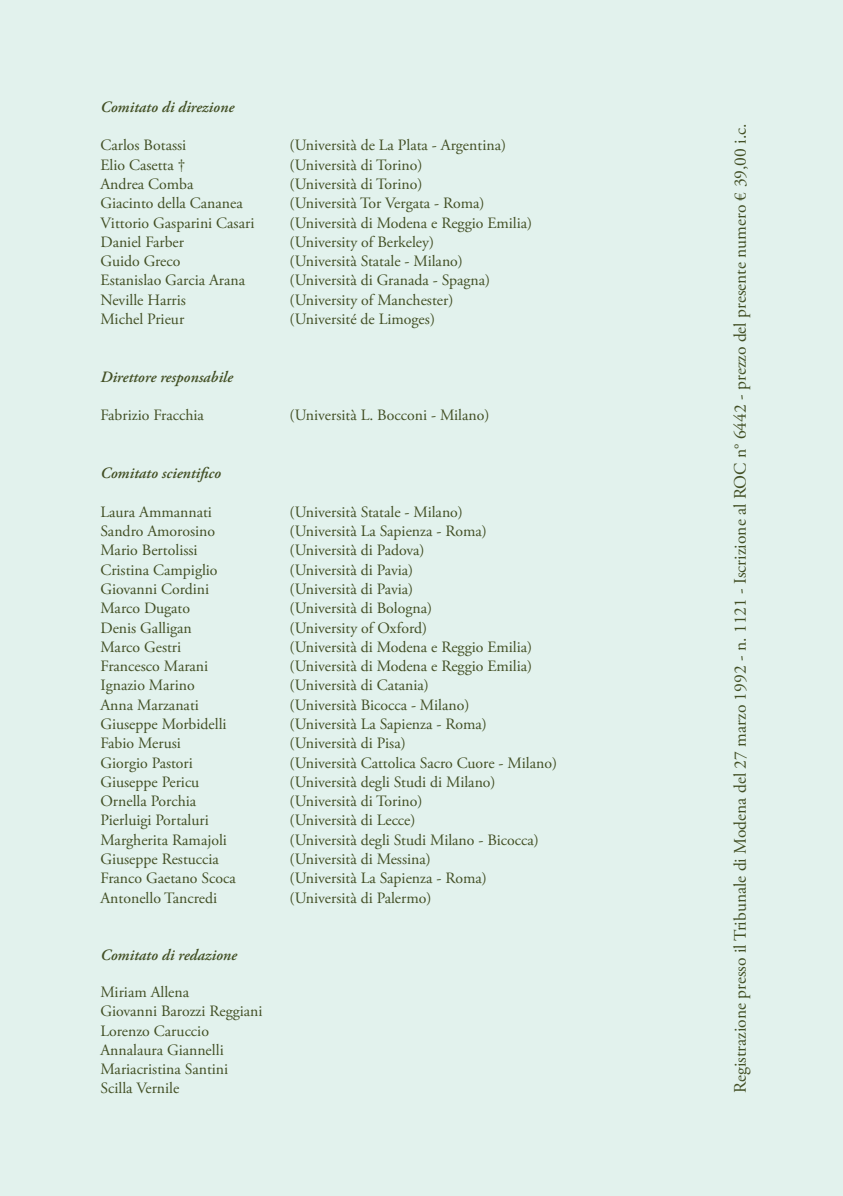
<style>
.page{position:relative;width:843px;height:1196px;background:#fff}
.page>*{position:absolute;margin:0;border:0;box-sizing:border-box;transform-origin:0 0}
.t1{font:17.5px "Adobe Garamond Pro";color:#424f24}
.t2{font:15.75px/19.2px "Adobe Garamond Pro";color:#424f24}
.t3{font:italic 600 15.75px "Adobe Garamond Pro";color:#424f24}
</style>
<div class="page">
<div style="left:0;top:0;width:842px;height:1195px;background:#e2f2ed"></div>
<p class="t3" style="left:100px;top:98px;width:135px">Comitato di direzione</p>
<p class="t2" style="left:100px;top:136px;width:87px">Carlos Botassi</p>
<p class="t2" style="left:289px;top:136px;width:218px">(Università de La Plata - Argentina)</p>
<p class="t2" style="left:100px;top:156px;width:86px">Elio Casetta †</p>
<p class="t2" style="left:289px;top:156px;width:134px">(Università di Torino)</p>
<p class="t2" style="left:100px;top:175px;width:94px">Andrea Comba</p>
<p class="t2" style="left:289px;top:175px;width:134px">(Università di Torino)</p>
<p class="t2" style="left:100px;top:194px;width:144px">Giacinto della Cananea</p>
<p class="t2" style="left:289px;top:194px;width:196px">(Università Tor Vergata - Roma)</p>
<p class="t2" style="left:100px;top:213px;width:155px">Vittorio Gasparini Casari</p>
<p class="t2" style="left:289px;top:213px;width:244px">(Università di Modena e Reggio Emilia)</p>
<p class="t2" style="left:100px;top:233px;width:85px">Daniel Farber</p>
<p class="t2" style="left:289px;top:233px;width:146px">(University of Berkeley)</p>
<p class="t2" style="left:100px;top:252px;width:81px">Guido Greco</p>
<p class="t2" style="left:289px;top:252px;width:175px">(Università Statale - Milano)</p>
<p class="t2" style="left:100px;top:271px;width:146px">Estanislao Garcia Arana</p>
<p class="t2" style="left:289px;top:271px;width:202px">(Università di Granada - Spagna)</p>
<p class="t2" style="left:100px;top:291px;width:87px">Neville Harris</p>
<p class="t2" style="left:289px;top:291px;width:165px">(University of Manchester)</p>
<p class="t2" style="left:100px;top:310px;width:85px">Michel Prieur</p>
<p class="t2" style="left:289px;top:310px;width:147px">(Université de Limoges)</p>
<p class="t3" style="left:100px;top:368px;width:134px">Direttore responsabile</p>
<p class="t2" style="left:100px;top:406px;width:105px">Fabrizio Fracchia</p>
<p class="t2" style="left:289px;top:406px;width:201px">(Università L. Bocconi - Milano)</p>
<p class="t3" style="left:100px;top:464px;width:122px">Comitato scientifico</p>
<p class="t2" style="left:100px;top:503px;width:113px">Laura Ammannati</p>
<p class="t2" style="left:289px;top:503px;width:175px">(Università Statale - Milano)</p>
<p class="t2" style="left:100px;top:522px;width:116px">Sandro Amorosino</p>
<p class="t2" style="left:289px;top:522px;width:199px">(Università La Sapienza - Roma)</p>
<p class="t2" style="left:100px;top:541px;width:99px">Mario Bertolissi</p>
<p class="t2" style="left:289px;top:541px;width:136px">(Università di Padova)</p>
<p class="t2" style="left:100px;top:560px;width:119px">Cristina Campiglio</p>
<p class="t2" style="left:289px;top:560px;width:125px">(Università di Pavia)</p>
<p class="t2" style="left:100px;top:580px;width:110px">Giovanni Cordini</p>
<p class="t2" style="left:289px;top:580px;width:125px">(Università di Pavia)</p>
<p class="t2" style="left:100px;top:599px;width:91px">Marco Dugato</p>
<p class="t2" style="left:289px;top:599px;width:144px">(Università di Bologna)</p>
<p class="t2" style="left:100px;top:618px;width:93px">Denis Galligan</p>
<p class="t2" style="left:289px;top:618px;width:139px">(University of Oxford)</p>
<p class="t2" style="left:100px;top:637px;width:82px">Marco Gestri</p>
<p class="t2" style="left:289px;top:637px;width:244px">(Università di Modena e Reggio Emilia)</p>
<p class="t2" style="left:100px;top:657px;width:109px">Francesco Marani</p>
<p class="t2" style="left:289px;top:657px;width:244px">(Università di Modena e Reggio Emilia)</p>
<p class="t2" style="left:100px;top:676px;width:96px">Ignazio Marino</p>
<p class="t2" style="left:289px;top:676px;width:141px">(Università di Catania)</p>
<p class="t2" style="left:100px;top:695px;width:100px">Anna Marzanati</p>
<p class="t2" style="left:289px;top:695px;width:181px">(Università Bicocca - Milano)</p>
<p class="t2" style="left:100px;top:715px;width:128px">Giuseppe Morbidelli</p>
<p class="t2" style="left:289px;top:715px;width:199px">(Università La Sapienza - Roma)</p>
<p class="t2" style="left:100px;top:734px;width:82px">Fabio Merusi</p>
<p class="t2" style="left:289px;top:734px;width:117px">(Università di Pisa)</p>
<p class="t2" style="left:100px;top:753px;width:94px">Giorgio Pastori</p>
<p class="t2" style="left:289px;top:753px;width:269px">(Università Cattolica Sacro Cuore - Milano)</p>
<p class="t2" style="left:100px;top:772px;width:100px">Giuseppe Pericu</p>
<p class="t2" style="left:289px;top:772px;width:207px">(Università degli Studi di Milano)</p>
<p class="t2" style="left:100px;top:792px;width:97px">Ornella Porchia</p>
<p class="t2" style="left:289px;top:792px;width:134px">(Università di Torino)</p>
<p class="t2" style="left:100px;top:811px;width:110px">Pierluigi Portaluri</p>
<p class="t2" style="left:289px;top:811px;width:127px">(Università di Lecce)</p>
<p class="t2" style="left:100px;top:830px;width:128px">Margherita Ramajoli</p>
<p class="t2" style="left:289px;top:830px;width:251px">(Università degli Studi Milano - Bicocca)</p>
<p class="t2" style="left:100px;top:850px;width:120px">Giuseppe Restuccia</p>
<p class="t2" style="left:289px;top:850px;width:143px">(Università di Messina)</p>
<p class="t2" style="left:100px;top:869px;width:137px">Franco Gaetano Scoca</p>
<p class="t2" style="left:289px;top:869px;width:199px">(Università La Sapienza - Roma)</p>
<p class="t2" style="left:100px;top:888px;width:118px">Antonello Tancredi</p>
<p class="t2" style="left:289px;top:888px;width:143px">(Università di Palermo)</p>
<p class="t3" style="left:100px;top:946px;width:138px">Comitato di redazione</p>
<p class="t2" style="left:100px;top:982px;width:163px">Miriam Allena<br>Giovanni Barozzi Reggiani<br>Lorenzo Caruccio<br>Annalaura Giannelli<br>Mariacristina Santini<br>Scilla Vernile</p>
<p class="t1" style="left:729px;top:1093px;width:971px;rotate:-90deg">Registrazione presso il Tribunale di Modena del 27 marzo 1992 - n. 1121 - Iscrizione al ROC n° 6442 - prezzo del presente numero € 39,00 i.c.</p>
</div>
